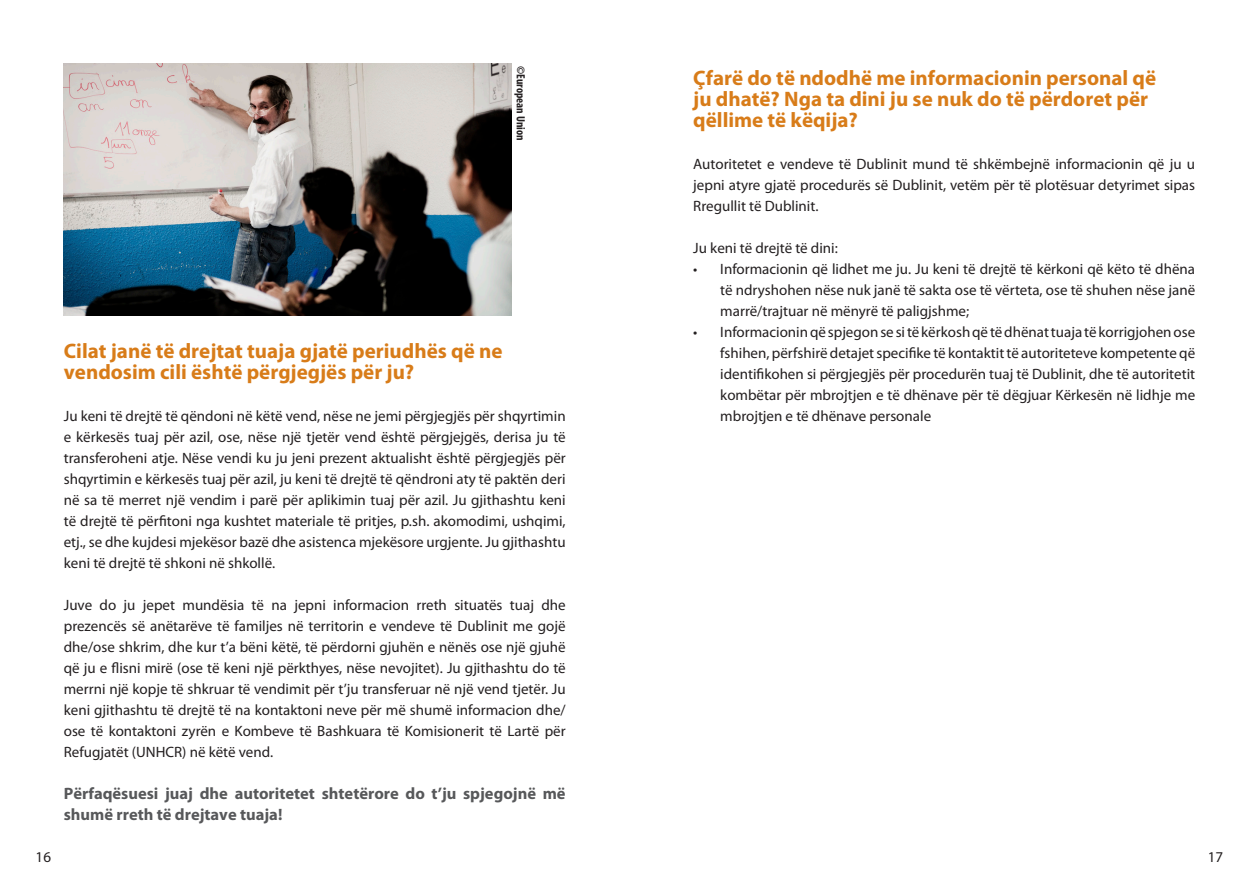
<style>
.page{position:relative;width:1259px;height:893px;background:#fff}
.page>*{position:absolute;margin:0;border:0;box-sizing:border-box;transform-origin:0 0}
.Default_question{font:700 21px/21px "Myriad Pro";color:#d87c19}
.Default_bold{font:700 16.5px/21px "Myriad Pro";color:#57585a}
.Default{font:15px/21px "Myriad Pro";color:#231f20;text-align:justify}
.Footnote_Text{font:700 condensed 12px "Myriad Pro";color:#231f20}
</style>
<div class="page">
<img style="left:64px;top:64px;width:447px;height:252px">
<p class="Footnote_Text" style="left:528px;top:66px;width:76px;rotate:90deg">©European Union</p>
<p class="Default_question" style="left:64px;top:340px;width:440px">Cilat janë të drejtat tuaja gjatë periudhës që ne vendosim cili është përgjegjës për ju?</p>
<p class="Default" style="left:64px;top:405px;width:503px">Ju keni të drejtë të qëndoni në këtë vend, nëse ne jemi përgjegjës për shqyrtimin e kërkesës tuaj për azil, ose, nëse një tjetër vend është përgjejgës, derisa ju të transferoheni atje. Nëse vendi ku ju jeni prezent aktualisht është përgjegjës për shqyrtimin e kërkesës tuaj për azil, ju keni të drejtë të qëndroni aty të paktën deri në sa të merret një vendim i parë për aplikimin tuaj për azil. Ju gjithashtu keni të drejtë të përfitoni nga kushtet materiale të pritjes, p.sh. akomodimi, ushqimi, etj., se dhe kujdesi mjekësor bazë dhe asistenca mjekësore urgjente. Ju gjithashtu keni të drejtë të shkoni në shkollë.</p>
<p class="Default" style="left:64px;top:594px;width:503px">Juve do ju jepet mundësia të na jepni informacion rreth situatës tuaj dhe prezencës së anëtarëve të familjes në territorin e vendeve të Dublinit me gojë dhe/ose shkrim, dhe kur t’a bëni këtë, të përdorni gjuhën e nënës ose një gjuhë që ju e flisni mirë (ose të keni një përkthyes, nëse nevojitet). Ju gjithashtu do të merrni një kopje të shkruar të vendimit për t’ju transferuar në një vend tjetër. Ju keni gjithashtu të drejtë të na kontaktoni neve për më shumë informacion dhe/ ose të kontaktoni zyrën e Kombeve të Bashkuara të Komisionerit të Lartë për Refugjatët (UNHCR) në këtë vend.</p>
<p class="Default_bold" style="left:64px;top:783px;width:503px">Përfaqësuesi juaj dhe autoritetet shtetërore do t’ju spjegojnë më shumë rreth të drejtave tuaja!</p>
<p class="Default_question" style="left:693px;top:67px;width:464px">Çfarë do të ndodhë me informacionin personal që ju dhatë? Nga ta dini ju se nuk do të përdoret për qëllime të këqija?</p>
<p class="Default" style="left:693px;top:153px;width:503px">Autoritetet e vendeve të Dublinit mund të shkëmbejnë informacionin që ju u jepni atyre gjatë procedurës së Dublinit, vetëm për të plotësuar detyrimet sipas Rregullit të Dublinit.</p>
<p class="Default" style="left:693px;top:237px;width:146px">Ju keni të drejtë të dini:</p>
<p class="Default" style="left:720px;top:258px;width:476px;text-indent:-27px">• Informacionin që lidhet me ju. Ju keni të drejtë të kërkoni që këto të dhëna të ndryshohen nëse nuk janë të sakta ose të vërteta, ose të shuhen nëse janë marrë/trajtuar në mënyrë të paligjshme;</p>
<p class="Default" style="left:720px;top:321px;width:476px;text-indent:-27px">• Informacionin që spjegon se si të kërkosh që të dhënat tuaja të korrigjohen ose fshihen, përfshirë detajet specifike të kontaktit të autoriteteve kompetente që identifikohen si përgjegjës për procedurën tuaj të Dublinit, dhe të autoritetit kombëtar për mbrojtjen e të dhënave për të dëgjuar Kërkesën në lidhje me mbrojtjen e të dhënave personale</p>
<p class="Default" style="left:36px;top:846px;width:17px">16</p>
<p class="Default" style="left:1208px;top:846px;width:17px">17</p>
</div>
